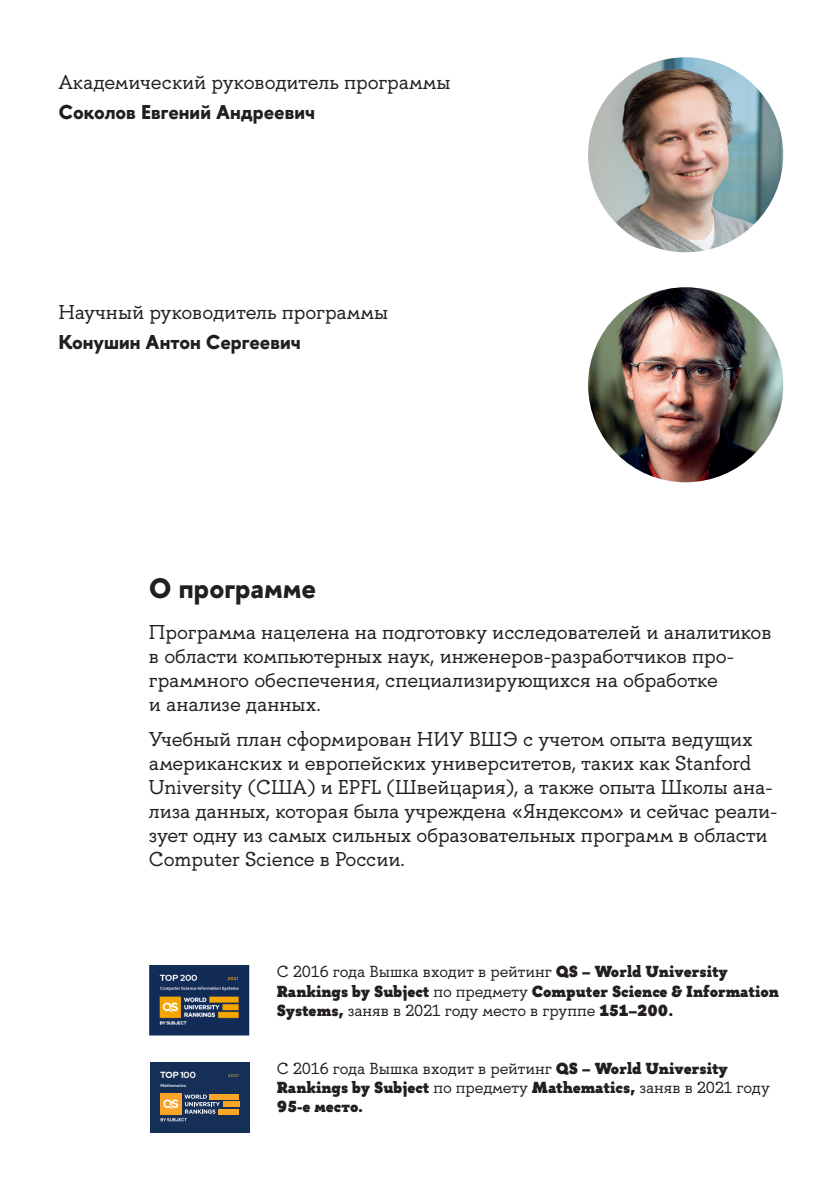
<style>
.page{position:relative;width:840px;height:1191px;background:#fff}
.page>*{position:absolute;margin:0;border:0;box-sizing:border-box;transform-origin:0 0}
.Заголовок{font:700 28px "HSE Sans";color:#231f20}
.Текст{font:20px/24px "HSE Slab";color:#231f20}
.t1{font:700 20px "HSE Sans";color:#231f20}
.текст_рейтинг{font:900 16px/19.2px "HSE Slab";color:#231f20}
.t2{font:700 8.8px "Red Hat Display";color:#fff}
.t3{font:500 4.2px "Red Hat Text";color:#fff}
.s1{font-weight:400}
</style>
<div class="page">
<img style="left:587px;top:57px;width:195px;height:195px;border-radius:97px">
<img style="left:587px;top:287px;width:195px;height:195px;border-radius:97px">
<img style="left:149px;top:965px;width:100px;height:70px">
<div style="left:150px;top:1062px;width:99px;height:70px;background:#162f57"></div>
<svg style="left:228px;top:1074px;width:10px;height:3px"></svg>
<div style="left:160px;top:1093px;width:21px;height:21px;background:#f9a527"></div>
<div style="left:210px;top:1093px;width:29px;height:6px;background:#f9a527"></div>
<div style="left:223px;top:1101px;width:16px;height:6px;background:#f9a527"></div>
<div style="left:218px;top:1108px;width:21px;height:6px;background:#f9a527"></div>
<svg style="left:160px;top:1094px;width:60px;height:27px"></svg>
<p class="Текст" style="left:58px;top:70px;width:393px">Академический руководитель программы</p>
<p class="t1" style="left:58px;top:98px;width:258px">Соколов Евгений Андреевич</p>
<p class="Текст" style="left:58px;top:300px;width:331px">Научный руководитель программы</p>
<p class="t1" style="left:58px;top:328px;width:244px">Конушин Антон Сергеевич</p>
<p class="Заголовок" style="left:149px;top:569px;width:168px">О программе</p>
<p class="Текст" style="left:149px;top:620px;width:623px">Программа нацелена на подготовку исследователей и аналитиков в области компьютерных наук, инженеров-разработчиков про&shy;граммного обеспечения, специализирующихся на обработке<br>и анализе данных.</p>
<p class="Текст" style="left:149px;top:727px;width:629px">Учебный план сформирован НИУ ВШЭ с учетом опыта ведущих американских и европейских университетов, таких как Stanford University (США) и EPFL (Швейцария), а также опыта Школы ана&shy;лиза данных, которая была учреждена «Яндексом» и сейчас реали&shy;зует одну из самых сильных образовательных программ в области Computer Science в России.</p>
<p class="t2" style="left:160px;top:1068px;width:37px">TOP 100</p>
<p class="t3" style="left:160px;top:1082px;width:27px">Mathematics</p>
<p class="текст_рейтинг" style="left:277px;top:962px;width:503px"><span class="s1">C 2016 года Вышка входит в рейтинг</span> QS – World University<br>Rankings by Subject <span class="s1">по предмету</span> Computer Science &amp; Information<br>Systems, <span class="s1">заняв в 2021 году место в группе</span> 151–200.</p>
<p class="текст_рейтинг" style="left:277px;top:1058px;width:494px"><span class="s1">С 2016 года Вышка входит в рейтинг</span> QS – World University<br>Rankings by Subject <span class="s1">по предмету</span> Mathematics, <span class="s1">заняв в 2021 году<br></span>95-е место.</p>
</div>
